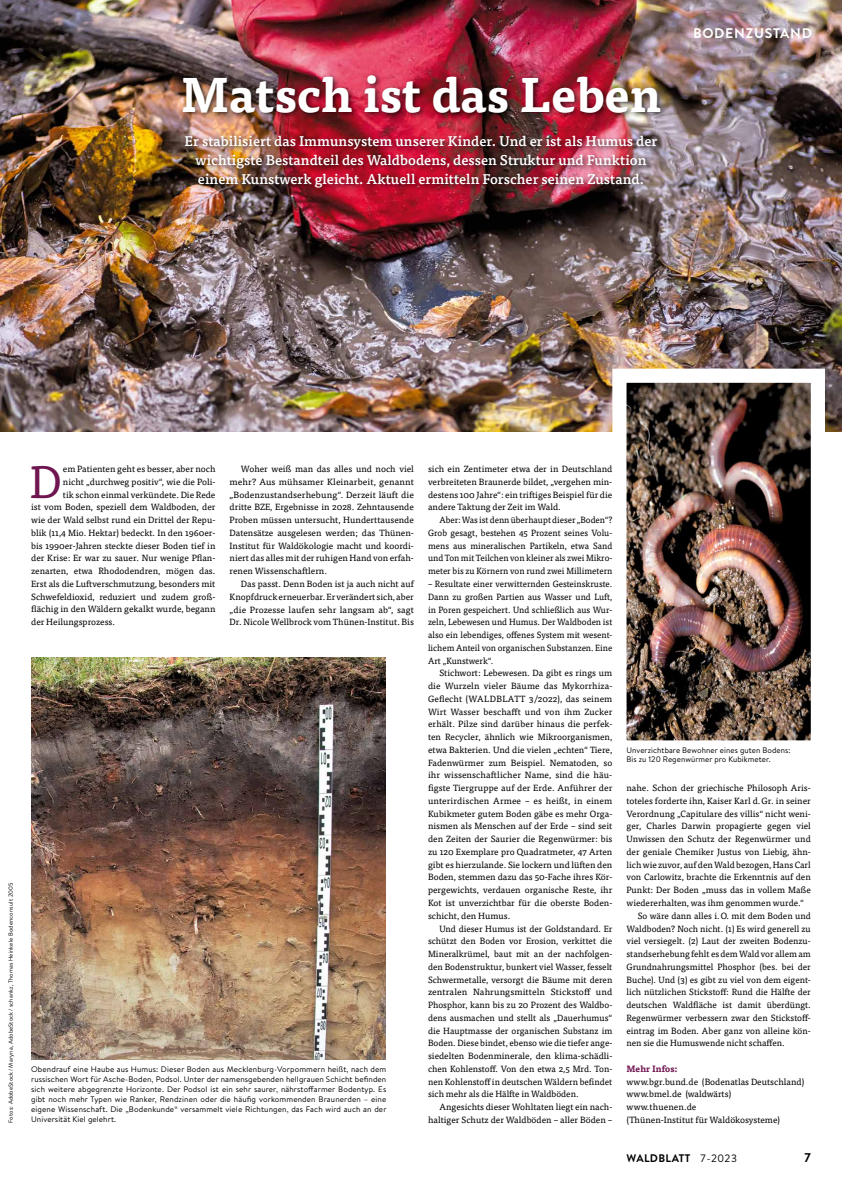
<style>
.page{position:relative;width:842px;height:1191px;background:#fff}
.page>*{position:absolute;margin:0;border:0;box-sizing:border-box;transform-origin:0 0}
.t1{font:700 48px "Tisa Pro";color:#fff}
.t2{font:45.8px "Tisa Pro";color:#6f1550}
.t3{font:500 14px/19px "Tisa Pro";color:#fff;text-align:center}
.t4{font:700 14px "Brandon Grotesque";letter-spacing:.05em;color:#fff}
.t5{font:700 13px "Brandon Grotesque";color:#000}
.t6{font:700 11px "Brandon Grotesque";letter-spacing:.03em;color:#000}
.t7{font:9px/12.8px "Tisa Pro";color:#000;text-align:justify}
.t8{font:9px/12.8px "Tisa Pro";color:#000;text-align:justify;scale:.96 1}
.t9{font:700 9px "Tisa Pro";color:#6f1550}
.t10{font:8px/10px "Brandon Text";letter-spacing:.01em;color:#000}
.t11{font:6px "Brandon Text";letter-spacing:.02em;color:#000}
.s1{font-weight:400}
</style>
<div class="page">
<img style="left:0;top:0;width:842px;height:432px">
<img style="left:605px;top:361px;width:227px;height:380px">
<div style="left:180px;top:73px;width:488px;height:122px;background:#000;opacity:.75"></div>
<img style="left:31px;top:657px;width:355px;height:402px">
<h1 class="t1" style="left:181px;top:56px;width:482px">Matsch ist das Leben</h1>
<h3 class="t3" style="left:185px;top:131px;width:474px">Er stabilisiert das Immunsystem unserer Kinder. Und er ist als Humus der wichtigste Bestandteil des Waldbodens, dessen Struktur und Funktion einem Kunstwerk gleicht. Aktuell ermitteln Forscher seinen Zustand.</h3>
<h3 class="t4" style="left:693px;top:24px;width:121px">BODENZUSTAND</h3>
<p class="t11" style="left:7px;top:1123px;width:242px;rotate:-90deg">Fotos: AdobeStock/ Maryna, AdobeStock / schankz, Thomas Heinkele Bodenconsult 2005</p>
<h2 class="t2" style="left:30px;top:448px;width:33px">D</h2>
<p class="t7" style="left:63px;top:462px;width:154px">em Patienten geht es besser, aber noch</p>
<p class="t7" style="left:63px;top:475px;width:154px">nicht „durchweg positiv“, wie die Poli-</p>
<p class="t7" style="left:63px;top:487px;width:154px">tik schon einmal verkündete. Die Rede</p>
<p class="t7" style="left:31px;top:500px;width:186px">ist vom Boden, speziell dem Waldboden, der</p>
<p class="t7" style="left:31px;top:513px;width:186px">wie der Wald selbst rund ein Drittel der Repu-</p>
<p class="t7" style="left:31px;top:526px;width:186px">blik (11,4 Mio. Hektar) bedeckt. In den 1960er-</p>
<p class="t7" style="left:31px;top:538px;width:186px">bis 1990er-Jahren steckte dieser Boden tief in</p>
<p class="t7" style="left:31px;top:551px;width:186px">der Krise: Er war zu sauer. Nur wenige Pflan-</p>
<p class="t7" style="left:31px;top:564px;width:186px">zenarten, etwa Rhododendren, mögen das.</p>
<p class="t7" style="left:31px;top:577px;width:186px">Erst als die Luftverschmutzung, besonders mit</p>
<p class="t7" style="left:31px;top:589px;width:186px">Schwefeldioxid, reduziert und zudem groß-</p>
<p class="t7" style="left:31px;top:602px;width:186px">flächig in den Wäldern gekalkt wurde, begann</p>
<p class="t7" style="left:31px;top:615px;width:85px">der Heilungsprozess.</p>
<p class="t7" style="left:230px;top:462px;width:186px;text-indent:11px">Woher weiß man das alles und noch viel mehr? Aus mühsamer Kleinarbeit, genannt „Bodenzustandserhebung“. Derzeit läuft die dritte BZE, Ergebnisse in 2028. Zehntausende Proben müssen untersucht, Hunderttausende Datensätze ausgelesen werden; das Thünen-Institut für Waldökologie macht und koordi&shy;niert das alles mit der ruhigen Hand von erfah&shy;renen Wissenschaftlern.</p>
<p class="t7" style="left:230px;top:577px;width:186px;text-indent:11px">Das passt. Denn Boden ist ja auch nicht auf Knopfdruck erneuerbar. Er verändert sich, aber „die Prozesse laufen sehr langsam ab“, sagt Dr. Nicole Wellbrock vom Thünen-Institut. Bis</p>
<p class="t10" style="left:31px;top:1063px;width:357px;text-align:justify">Obendrauf eine Haube aus Humus: Dieser Boden aus Mecklenburg-Vorpommern heißt, nach dem russischen Wort für Asche-Boden, Podsol. Unter der namensgebenden hellgrauen Schicht befinden sich weitere abgegrenzte Horizonte. Der Podsol ist ein sehr saurer, nährstoffarmer Bodentyp. Es gibt noch mehr Typen wie Ranker, Rendzinen oder die häufig vorkommenden Braunerden – eine eigene Wissenschaft. Die „Bodenkunde“ versammelt viele Richtungen, das Fach wird auch an der</p>
<p class="t10" style="left:31px;top:1113px;width:87px">Universität Kiel gelehrt.</p>
<p class="t7" style="left:428px;top:462px;width:186px">sich ein Zentimeter etwa der in Deutschland verbreiteten Braunerde bildet, „vergehen min&shy;destens 100 Jahre“: ein triftiges Beispiel für die andere Taktung der Zeit im Wald.</p>
<p class="t8" style="left:428px;top:513px;width:193px;text-indent:11px">Aber: Was ist denn überhaupt dieser „Boden“?<br>Grob gesagt, bestehen 45 Prozent seines Volu&shy;mens aus mineralischen Partikeln, etwa Sand und Ton mit Teilchen von kleiner als zwei Mikro&shy;meter bis zu Körnern von rund zwei Millimetern</p>
<p class="t8" style="left:428px;top:577px;width:193px">– Resultate einer verwitternden Gesteinskruste.<br>Dann zu großen Partien aus Wasser und Luft, in Poren gespeichert. Und schließlich aus Wur&shy;zeln, Lebewesen und Humus. Der Waldboden ist also ein lebendiges, offenes System mit wesent&shy;lichem Anteil von organischen Substanzen. Eine Art „Kunstwerk“.</p>
<p class="t7" style="left:428px;top:666px;width:186px;text-indent:11px">Stichwort: Lebewesen. Da gibt es rings um die Wurzeln vieler Bäume das Mykorrhiza-Geflecht (WALDBLATT 3/2022), das seinem Wirt Wasser beschafft und von ihm Zucker erhält. Pilze sind darüber hinaus die perfek&shy;ten Recycler, ähnlich wie Mikroorganismen, etwa Bakterien. Und die vielen „echten“ Tiere, Fadenwürmer zum Beispiel. Nematoden, so ihr wissenschaftlicher Name, sind die häu&shy;figste Tiergruppe auf der Erde. Anführer der unterirdischen Armee – es heißt, in einem Kubikmeter gutem Boden gäbe es mehr Orga&shy;nismen als Menschen auf der Erde – sind seit den Zeiten der Saurier die Regenwürmer: bis zu 120 Exemplare pro Quadratmeter, 47 Arten gibt es hierzulande. Sie lockern und lüften den Boden, stemmen dazu das 50-Fache ihres Kör&shy;pergewichts, verdauen organische Reste, ihr Kot ist unverzichtbar für die oberste Boden&shy;schicht, den Humus.</p>
<p class="t7" style="left:428px;top:921px;width:186px;text-indent:11px">Und dieser Humus ist der Goldstandard. Er schützt den Boden vor Erosion, verkittet die Mineralkrümel, baut mit an der nachfolgen&shy;den Bodenstruktur, bunkert viel Wasser, fesselt Schwermetalle, versorgt die Bäume mit deren zentralen Nahrungsmitteln Stickstoff und Phosphor, kann bis zu 20 Prozent des Waldbo&shy;dens ausmachen und stellt als „Dauerhumus“ die Hauptmasse der organischen Substanz im Boden. Diese bindet, ebenso wie die tiefer ange&shy;siedelten Bodenminerale, den klima-schädli&shy;chen Kohlenstoff. Von den etwa 2,5 Mrd. Ton&shy;nen Kohlenstoff in deutschen Wäldern befindet sich mehr als die Hälfte in Waldböden.</p>
<p class="t7" style="left:428px;top:1100px;width:186px;text-align:right">Angesichts dieser Wohltaten liegt ein nach&shy;haltiger Schutz der Waldböden – aller Böden –</p>
<p class="t10" style="left:626px;top:745px;width:166px;line-height:9.6px">Unverzichtbare Bewohner eines guten Bodens:<br>Bis zu 120 Regenwürmer pro Kubikmeter.</p>
<p class="t7" style="left:626px;top:781px;width:186px">nahe. Schon der griechische Philosoph Aris-</p>
<p class="t7" style="left:626px;top:794px;width:186px">toteles forderte ihn, Kaiser Karl d.Gr. in seiner</p>
<p class="t7" style="left:626px;top:806px;width:186px">Verordnung „Capitulare des villis“ nicht weni-</p>
<p class="t7" style="left:626px;top:819px;width:186px">ger, Charles Darwin propagierte gegen viel</p>
<p class="t7" style="left:626px;top:832px;width:186px">Unwissen den Schutz der Regenwürmer und</p>
<p class="t7" style="left:626px;top:845px;width:186px">der geniale Chemiker Justus von Liebig, ähn-</p>
<p class="t7" style="left:626px;top:857px;width:186px">lich wie zuvor, auf den Wald bezogen, Hans Carl</p>
<p class="t7" style="left:626px;top:870px;width:186px">von Carlowitz, brachte die Erkenntnis auf den</p>
<p class="t7" style="left:626px;top:883px;width:186px">Punkt: Der Boden „muss das in vollem Maße</p>
<p class="t7" style="left:626px;top:896px;width:179px">wiedererhalten, was ihm genommen wurde.“</p>
<p class="t7" style="left:638px;top:908px;width:174px">So wäre dann alles i.O. mit dem Boden und</p>
<p class="t7" style="left:626px;top:921px;width:186px">Waldboden? Noch nicht. (1) Es wird generell zu</p>
<p class="t7" style="left:626px;top:934px;width:186px">viel versiegelt. (2) Laut der zweiten Bodenzu-</p>
<p class="t7" style="left:626px;top:947px;width:186px">standserhebung fehlt es dem Wald vor allem am</p>
<p class="t7" style="left:626px;top:959px;width:186px">Grundnahrungsmittel Phosphor (bes. bei der</p>
<p class="t7" style="left:626px;top:972px;width:186px">Buche). Und (3) es gibt zu viel von dem eigent-</p>
<p class="t7" style="left:626px;top:985px;width:186px">lich nützlichen Stickstoff: Rund die Hälfte der</p>
<p class="t7" style="left:626px;top:998px;width:186px">deutschen Waldfläche ist damit überdüngt.</p>
<p class="t7" style="left:626px;top:1010px;width:186px">Regenwürmer verbessern zwar den Stickstoff-</p>
<p class="t7" style="left:626px;top:1023px;width:186px">eintrag im Boden. Aber ganz von alleine kön-</p>
<p class="t7" style="left:626px;top:1036px;width:160px">nen sie die Humuswende nicht schaffen.</p>
<p class="t9" style="left:626px;top:1061px;width:53px">Mehr Infos:</p>
<p class="t7" style="left:626px;top:1074px;width:179px;text-align:left">www.bgr.bund.de (Bodenatlas Deutschland) www.bmel.de (waldwärts)<br>www.thuenen.de<br>(Thünen-Institut für Waldökosysteme)</p>
<p class="t6" style="left:626px;top:1150px;width:112px">WALDBLATT <span class="s1">7-2023</span></p>
<h3 class="t5" style="left:804px;top:1148px;width:8px">7</h3>
</div>
